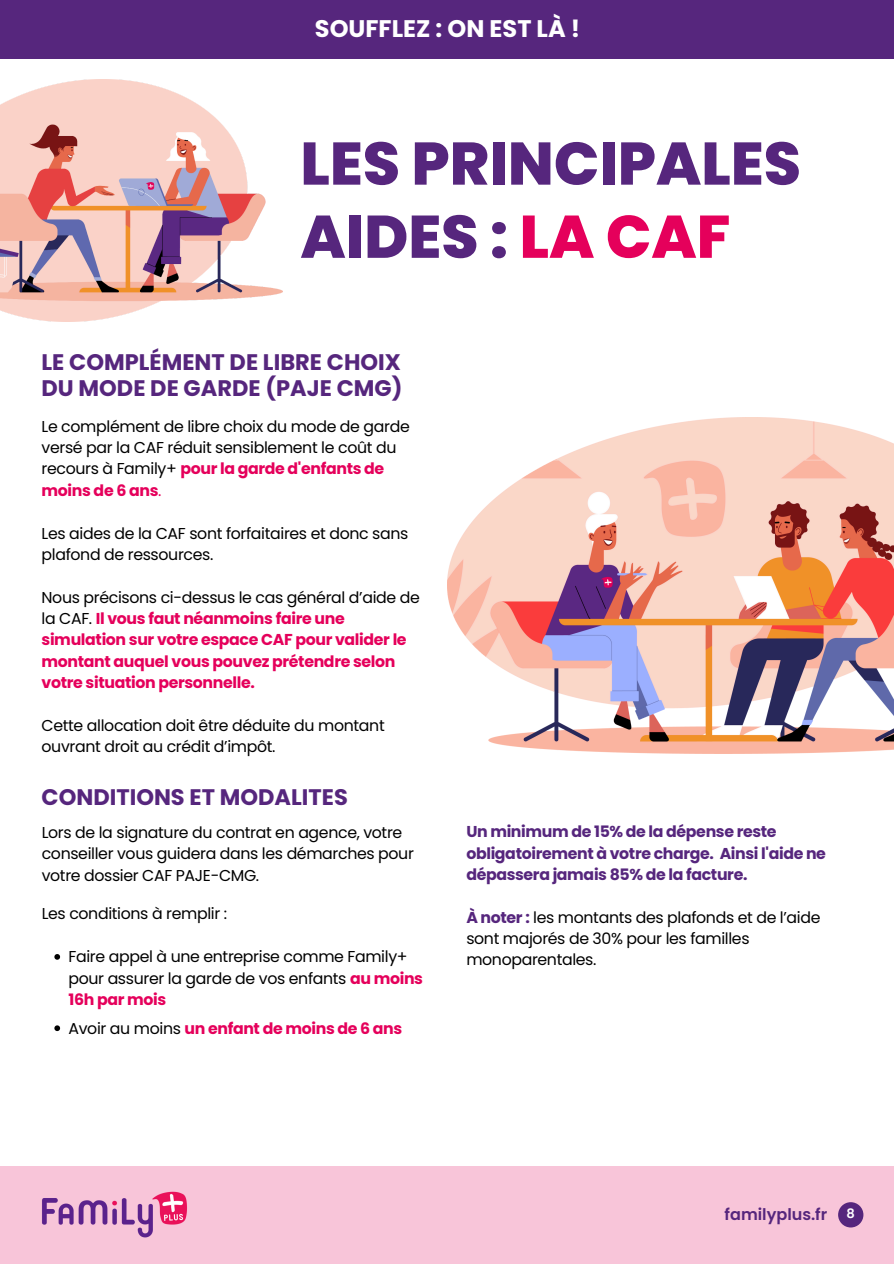
<style>
.page{position:relative;width:894px;height:1264px;background:#fff}
.page>*{position:absolute;margin:0;border:0;box-sizing:border-box;transform-origin:0 0}
.t1{font:800 60px/73.2px "Poppins";color:#56267d}
.t2{font:700 24px "Poppins";color:#fff}
.t3{font:700 22.5px/25.8px "Poppins";color:#56267d}
.t4{font:600 16.05px "Poppins";color:#56267d}
.t5{font:15.75px/21.3px "Poppins";letter-spacing:-.02em;color:#000}
.t6{font:700 15.75px/21.3px "Poppins";letter-spacing:-.02em;color:#e5005b}
.t7{font:700 15.75px/21.3px "Poppins";letter-spacing:-.02em;color:#56267d}
.t8{font:600 13.05px "Poppins";color:#fff}
.s1{color:#e5005b}
.s2{font-weight:700;color:#e5005b}
.s3{font-weight:400;color:#000}
.s4{font-weight:700;color:#56267d}
</style>
<div class="page">
<div style="left:0;top:0;width:893px;height:58px;background:#56267d"></div>
<img style="left:447px;top:417px;width:446px;height:336px">
<div style="left:0;top:1166px;width:893px;height:97px;background:#f8c5d9"></div>
<img style="left:42px;top:1191px;width:145px;height:47px">
<div style="left:837px;top:1202px;width:26px;height:25px;background:#56267d;border-radius:50%"></div>
<img style="left:0;top:80px;width:282px;height:241px">
<svg style="left:54px;top:954px;width:6px;height:5px"></svg>
<svg style="left:54px;top:1025px;width:6px;height:6px"></svg>
<h2 class="t2" style="left:315px;top:12px;width:267px">SOUFFLEZ : ON EST LÀ !</h2>
<p class="t1" style="left:300px;top:127px;width:502px">LES PRINCIPALES<br>AIDES : <span class="s1">LA CAF</span></p>
<p class="t3" style="left:42px;top:350px;width:362px">LE COMPLÉMENT DE LIBRE CHOIX<br>DU MODE DE GARDE (PAJE CMG)</p>
<h1 class="t5" style="left:42px;top:415px;width:369px">Le complément de libre choix du mode de garde versé par la CAF réduit sensiblement le coût du recours à Family+ <span class="s2">pour la garde d'enfants de moins de 6 ans</span><span class="s1">.</span></h1>
<h2 class="t5" style="left:42px;top:522px;width:368px">Les aides de la CAF sont forfaitaires et donc sans plafond de ressources.</h2>
<p class="t6" style="left:42px;top:586px;width:380px"><span class="s3">Nous précisons ci-dessus le cas général d’aide de la CAF.</span> Il vous faut néanmoins faire une simulation sur votre espace CAF pour valider le montant auquel vous pouvez prétendre selon votre situation personnelle.</p>
<p class="t5" style="left:42px;top:714px;width:344px">Cette allocation doit être déduite du montant ouvrant droit au crédit d’impôt.</p>
<h2 class="t3" style="left:42px;top:784px;width:308px">CONDITIONS ET MODALITES</h2>
<p class="t5" style="left:42px;top:821px;width:373px">Lors de la signature du contrat en agence, votre conseiller vous guidera dans les démarches pour votre dossier CAF PAJE-CMG.</p>
<p class="t5" style="left:42px;top:903px;width:187px">Les conditions à remplir :</p>
<p class="t5" style="left:68px;top:946px;width:356px">Faire appel à une entreprise comme Family+ pour assurer la garde de vos enfants <span class="s2">au moins<br>16h par mois</span></p>
<p class="t6" style="left:68px;top:1017px;width:335px"><span class="s3">Avoir au moins</span> un enfant de moins de 6 ans</p>
<h3 class="t7" style="left:466px;top:821px;width:361px">Un minimum de 15% de la dépense reste obligatoirement à votre charge. Ainsi l'aide ne dépassera jamais 85% de la facture.</h3>
<p class="t5" style="left:466px;top:906px;width:355px"><span class="s4">À noter :</span> les montants des plafonds et de l’aide sont majorés de 30% pour les familles monoparentales.</p>
<p class="t4" style="left:724px;top:1202px;width:104px">familyplus.fr</p>
<p class="t8" style="left:846px;top:1204px;width:10px">8</p>
</div>
